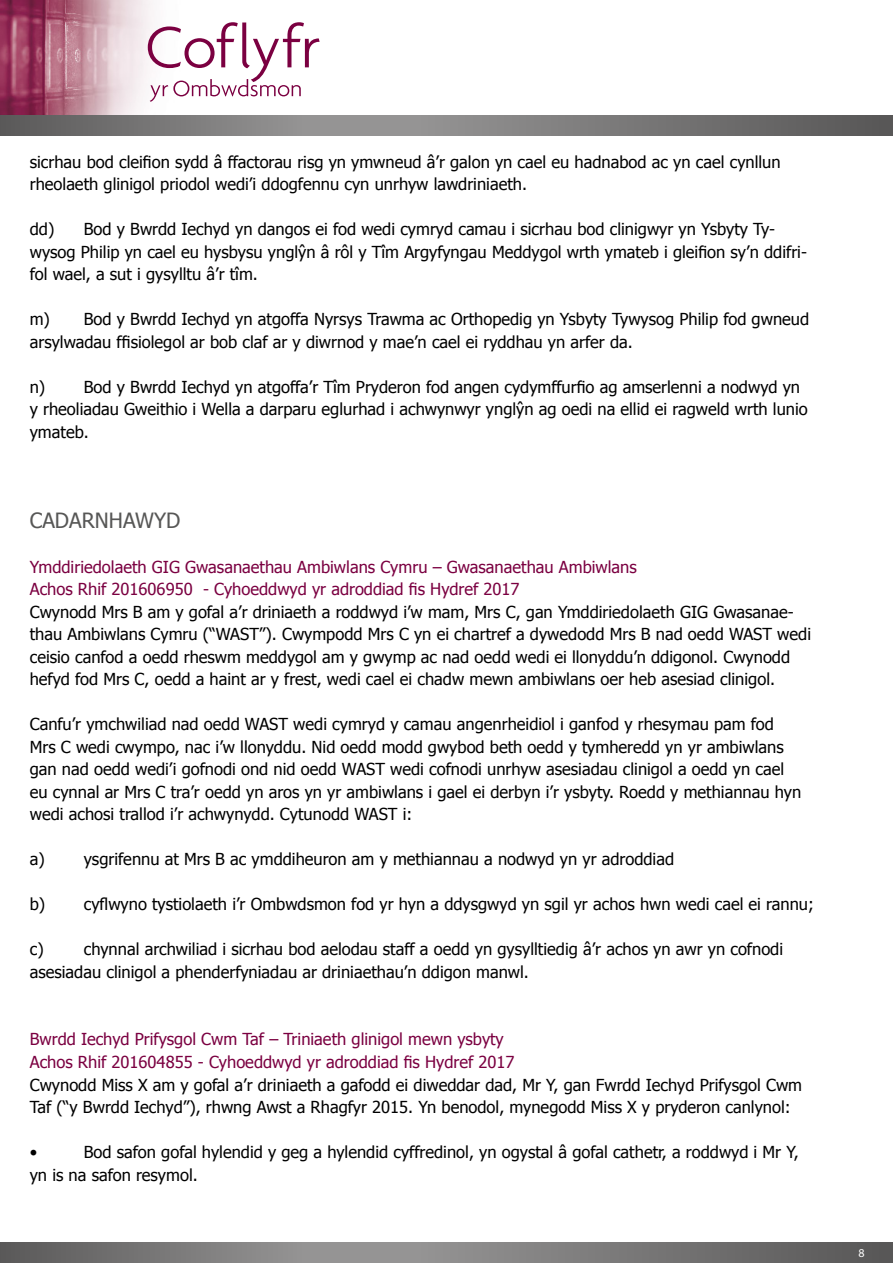
<style>
.page{position:relative;width:893px;height:1263px;background:#fff}
.page>*{position:absolute;margin:0;border:0;box-sizing:border-box;transform-origin:0 0}
.t1{font:21px "Tahoma";color:#575756}
.t2{font:16.5px/22.5px "Tahoma";color:#000}
.t3{font:16.5px/22.5px "Tahoma";color:#7b0041}
.t4{font:12px "Myriad Pro";color:#fff}
</style>
<div class="page">
<svg style="left:0;top:1242px;width:893px;height:21px;background:#7a7979"></svg>
<img style="left:0;top:0;width:152px;height:115px">
<svg style="left:148px;top:22px;width:172px;height:80px"></svg>
<svg style="left:0;top:115px;width:893px;height:21px;background:#7a7979"></svg>
<p class="t2" style="left:30px;top:150px;width:752px">sicrhau bod cleifion sydd â ffactorau risg yn ymwneud â’r galon yn cael eu hadnabod ac yn cael cynllun rheolaeth glinigol priodol wedi’i ddogfennu cyn unrhyw lawdriniaeth.</p>
<p class="t2" style="left:30px;top:217px;width:779px">dd) Bod y Bwrdd Iechyd yn dangos ei fod wedi cymryd camau i sicrhau bod clinigwyr yn Ysbyty Ty&shy;wysog Philip yn cael eu hysbysu ynglŷn â rôl y Tîm Argyfyngau Meddygol wrth ymateb i gleifion sy’n ddifri&shy;fol wael, a sut i gysylltu â’r tîm.</p>
<p class="t2" style="left:30px;top:307px;width:781px">m) Bod y Bwrdd Iechyd yn atgoffa Nyrsys Trawma ac Orthopedig yn Ysbyty Tywysog Philip fod gwneud arsylwadau ffisiolegol ar bob claf ar y diwrnod y mae’n cael ei ryddhau yn arfer da.</p>
<p class="t2" style="left:30px;top:375px;width:780px">n) Bod y Bwrdd Iechyd yn atgoffa’r Tîm Pryderon fod angen cydymffurfio ag amserlenni a nodwyd yn y rheoliadau Gweithio i Wella a darparu eglurhad i achwynwyr ynglŷn ag oedi na ellid ei ragweld wrth lunio ymateb.</p>
<p class="t1" style="left:30px;top:506px;width:152px">CADARNHAWYD</p>
<p class="t3" style="left:30px;top:555px;width:609px">Ymddiriedolaeth GIG Gwasanaethau Ambiwlans Cymru – Gwasanaethau Ambiwlans<br>Achos Rhif 201606950 - Cyhoeddwyd yr adroddiad fis Hydref 2017</p>
<p class="t2" style="left:30px;top:600px;width:783px">Cwynodd Mrs B am y gofal a’r driniaeth a roddwyd i’w mam, Mrs C, gan Ymddiriedolaeth GIG Gwasanae&shy;thau Ambiwlans Cymru (“WAST”). Cwympodd Mrs C yn ei chartref a dywedodd Mrs B nad oedd WAST wedi ceisio canfod a oedd rheswm meddygol am y gwymp ac nad oedd wedi ei llonyddu’n ddigonol. Cwynodd hefyd fod Mrs C, oedd a haint ar y frest, wedi cael ei chadw mewn ambiwlans oer heb asesiad clinigol.</p>
<p class="t2" style="left:30px;top:712px;width:773px">Canfu’r ymchwiliad nad oedd WAST wedi cymryd y camau angenrheidiol i ganfod y rhesymau pam fod Mrs C wedi cwympo, nac i’w llonyddu. Nid oedd modd gwybod beth oedd y tymheredd yn yr ambiwlans gan nad oedd wedi’i gofnodi ond nid oedd WAST wedi cofnodi unrhyw asesiadau clinigol a oedd yn cael eu cynnal ar Mrs C tra’r oedd yn aros yn yr ambiwlans i gael ei derbyn i’r ysbyty. Roedd y methiannau hyn wedi achosi trallod i’r achwynydd. Cytunodd WAST i:</p>
<p class="t2" style="left:30px;top:847px;width:646px">a) ysgrifennu at Mrs B ac ymddiheuron am y methiannau a nodwyd yn yr adroddiad</p>
<p class="t2" style="left:30px;top:892px;width:786px">b) cyflwyno tystiolaeth i’r Ombwdsmon fod yr hyn a ddysgwyd yn sgil yr achos hwn wedi cael ei rannu;</p>
<p class="t2" style="left:30px;top:937px;width:15px">c)</p>
<p class="t2" style="left:30px;top:937px;width:755px;text-indent:54px">chynnal archwiliad i sicrhau bod aelodau staff a oedd yn gysylltiedig â’r achos yn awr yn cofnodi asesiadau clinigol a phenderfyniadau ar driniaethau’n ddigon manwl.</p>
<p class="t3" style="left:30px;top:1027px;width:486px">Bwrdd Iechyd Prifysgol Cwm Taf – Triniaeth glinigol mewn ysbyty<br>Achos Rhif 201604855 - Cyhoeddwyd yr adroddiad fis Hydref 2017</p>
<p class="t2" style="left:30px;top:1072px;width:774px">Cwynodd Miss X am y gofal a’r driniaeth a gafodd ei diweddar dad, Mr Y, gan Fwrdd Iechyd Prifysgol Cwm<br>Taf (“y Bwrdd Iechyd”), rhwng Awst a Rhagfyr 2015. Yn benodol, mynegodd Miss X y pryderon canlynol:</p>
<p class="t2" style="left:30px;top:1140px;width:9px">•</p>
<p class="t2" style="left:30px;top:1140px;width:770px;text-indent:54px">Bod safon gofal hylendid y geg a hylendid cyffredinol, yn ogystal â gofal cathetr, a roddwyd i Mr Y, yn is na safon resymol.</p>
<p class="t4" style="left:858px;top:1245px;width:8px">8</p>
</div>
